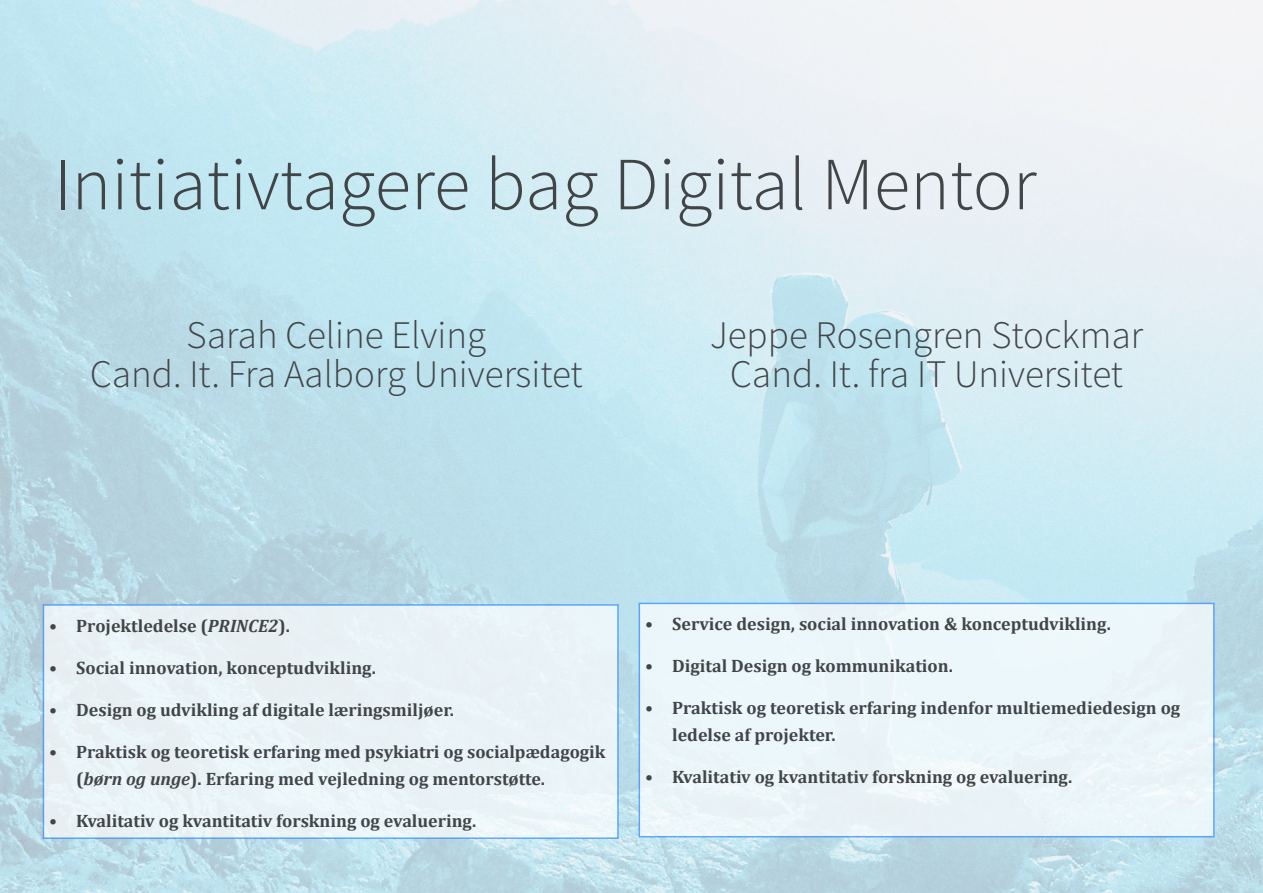
<style>
.page{position:relative;width:1263px;height:893px;background:#fff}
.page>*{position:absolute;margin:0;border:0;box-sizing:border-box;transform-origin:0 0}
.Head_2{font:300 75px "Source Sans Pro";color:#414547}
.Head_3{font:300 39px "Source Sans Pro";color:#414547}
.t1{font:700 18px/27px "Cambria";color:#414547}
.s1{font-style:italic}
</style>
<div class="page">
<img style="left:0;top:0;width:1263px;height:893px">
<div style="left:43px;top:604px;width:576px;height:235px;background:#e9f3f6;border:2px solid #328cff"></div>
<div style="left:639px;top:603px;width:576px;height:234px;background:#ebf6fa;border:2px solid #328cff"></div>
<p class="Head_2" style="left:54px;top:139px;width:984px">Initiativtagere bag Digital Mentor</p>
<p class="Head_3" style="left:187px;top:311px;width:301px">Sarah Celine Elving</p>
<p class="Head_3" style="left:90px;top:350px;width:494px">Cand. It. Fra Aalborg Universitet</p>
<p class="Head_3" style="left:710px;top:311px;width:435px">Jeppe Rosengren Stockmar</p>
<p class="Head_3" style="left:730px;top:350px;width:394px">Cand. It. fra IT Universitet</p>
<p class="t1" style="left:49px;top:611px;width:242px">• Projektledelse (<span class="s1">PRINCE2</span>).</p>
<p class="t1" style="left:49px;top:653px;width:328px">• Social innovation, konceptudvikling.</p>
<p class="t1" style="left:49px;top:695px;width:406px">• Design og udvikling af digitale læringsmiljøer.</p>
<p class="t1" style="left:76px;top:737px;width:531px;text-indent:-27px">• Praktisk og teoretisk erfaring med psykiatri og socialpædagogik (<span class="s1">børn og unge</span>). Erfaring med vejledning og mentorstøtte.</p>
<p class="t1" style="left:49px;top:806px;width:429px">• Kvalitativ og kvantitativ forskning og evaluering.</p>
<p class="t1" style="left:645px;top:610px;width:467px">• Service design, social innovation &amp; konceptudvikling.</p>
<p class="t1" style="left:645px;top:652px;width:309px">• Digital Design og kommunikation.</p>
<p class="t1" style="left:672px;top:694px;width:510px;text-indent:-27px">• Praktisk og teoretisk erfaring indenfor multiemediedesign og ledelse af projekter.</p>
<p class="t1" style="left:645px;top:763px;width:429px">• Kvalitativ og kvantitativ forskning og evaluering.</p>
</div>
